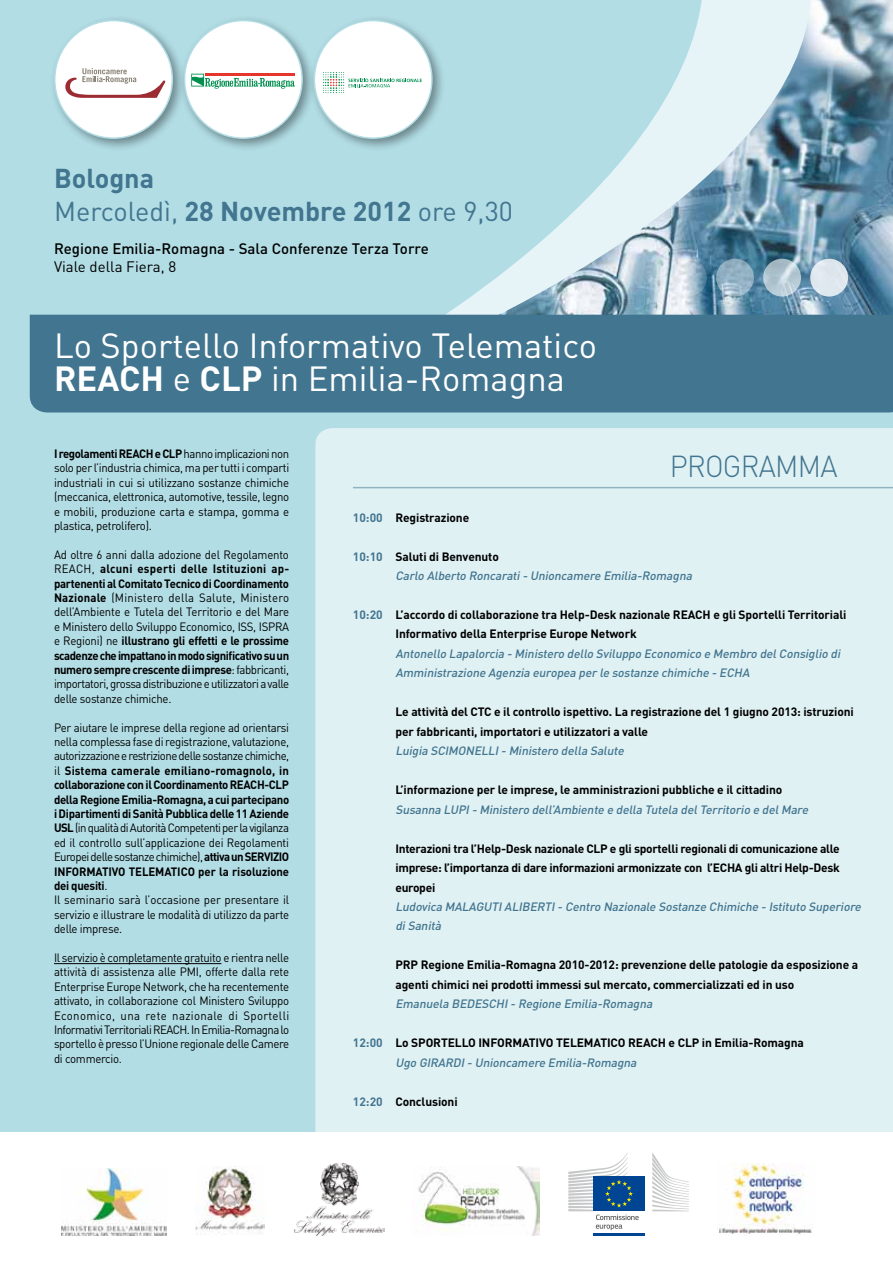
<style>
.page{position:relative;width:893px;height:1263px;background:#fff}
.page>*{position:absolute;margin:0;border:0;box-sizing:border-box;transform-origin:0 0}
.t1{font:34.5px/33px "DIN";color:#fff}
.t2{font:300 30px "DIN";letter-spacing:-.025em;color:#42758f;scale:.95 1}
.t3{font:700 27px/32.4px "DIN";color:#42758f}
.t4{font:500 15px "DIN";color:#000}
.t5{font:15px "DIN";color:#000}
.t6{font:12px/14.4px "DIN";letter-spacing:-.025em;color:#000;text-align:justify;scale:.95 1}
.t7{font:700 12px/19.5px "DIN";letter-spacing:-.01em;color:#000}
.t8{font:italic 500 12px/19.5px "DIN";color:#42758f}
.t9{font:700 12px "DIN";color:#42758f}
.s1{font-weight:400}
.s2{font-weight:700}
</style>
<div class="page">
<div style="left:0;top:0;width:893px;height:1131px;background:#b2dde5"></div>
<svg style="left:315px;top:428px;width:578px;height:804px;background:#e2f1f4"></svg>
<img style="left:416px;top:0;width:477px;height:315px">
<div style="left:30px;top:315px;width:863px;height:97px;background:#42758f"></div>
<img style="left:717px;top:1164px;width:97px;height:70px">
<img style="left:413px;top:1166px;width:127px;height:70px">
<img style="left:62px;top:1168px;width:105px;height:68px">
<img style="left:195px;top:1166px;width:70px;height:69px">
<img style="left:294px;top:1162px;width:90px;height:74px">
<div style="left:593px;top:1210px;width:52px;height:23px;background:#fff"></div>
<div style="left:593px;top:1176px;width:52px;height:35px;background:#004494"></div>
<hr style="left:593px;top:1233px;width:52px;height:3px;background:#004494">
<svg style="left:652px;top:1152px;width:37px;height:59px"></svg>
<svg style="left:568px;top:1152px;width:71px;height:78px"></svg>
<div style="left:179px;top:15px;width:137px;height:137px;background:#000;opacity:.4"></div>
<div style="left:185px;top:21px;width:117px;height:117px;background:#fff;border-radius:50%"></div>
<svg style="left:191px;top:74px;width:104px;height:15px"></svg>
<hr style="left:54px;top:963px;width:167px;height:1px;background:#000">
<div style="left:810px;top:259px;width:38px;height:38px;background:#dee8ee;border-radius:50%"></div>
<svg style="left:763px;top:259px;width:38px;height:38px"></svg>
<svg style="left:716px;top:259px;width:38px;height:38px"></svg>
<svg style="left:669px;top:259px;width:38px;height:38px"></svg>
<hr style="left:353px;top:487px;width:540px;height:1px;background:#42758f">
<div style="left:308px;top:15px;width:137px;height:137px;background:#000;opacity:.4"></div>
<div style="left:314px;top:21px;width:118px;height:117px;background:#fff;border-radius:50%"></div>
<div style="left:314px;top:20px;width:119px;height:119px;border:2px solid #b2dde5;border-radius:50%"></div>
<svg style="left:323px;top:72px;width:99px;height:21px"></svg>
<div style="left:49px;top:15px;width:137px;height:137px;background:#000;opacity:.4"></div>
<div style="left:55px;top:21px;width:117px;height:117px;background:#fff;border-radius:50%"></div>
<div style="left:54px;top:20px;width:119px;height:119px;border:2px solid #b2dde5;border-radius:50%"></div>
<svg style="left:65px;top:68px;width:100px;height:30px"></svg>
<h3 class="t3" style="left:54px;top:161px;width:460px">Bologna<br><span class="s1">Mercoledì,</span> 28 Novembre 2012 <span class="s1">ore 9,30</span></h3>
<p class="t4" style="left:54px;top:239px;width:376px">Regione Emilia-Romagna - Sala Conferenze Terza Torre</p>
<p class="t5" style="left:54px;top:257px;width:124px">Viale della Fiera, 8</p>
<h1 class="t1" style="left:54px;top:329px;width:544px">Lo Sportello Informativo Telematico<br><span class="s2">REACH</span> e <span class="s2">CLP</span> in Emilia-Romagna</h1>
<p class="t6" style="left:54px;top:446px;width:249px"><span class="s2">I regolamenti REACH e CLP</span> hanno implicazioni non solo per l’industria chimica, ma per tutti i comparti industriali in cui si utilizzano sostanze chimiche (meccanica, elettronica, automotive, tessile, legno e mobili, produzione carta e stampa, gomma e plastica, petrolifero).</p>
<p class="t6" style="left:54px;top:547px;width:249px">Ad oltre 6 anni dalla adozione del Regolamento REACH, <span class="s2">alcuni esperti delle Istituzioni ap&shy;partenenti al Comitato Tecnico di Coordinamento Nazionale</span> (Ministero della Salute, Ministero dell’Ambiente e Tutela del Territorio e del Mare e Ministero dello Sviluppo Economico, ISS, ISPRA e Regioni) ne <span class="s2">illustrano gli effetti e le prossime scadenze che impattano in modo significativo su un numero sempre crescente di imprese</span>: fabbricanti, importatori, grossa distribuzione e utilizzatori a valle delle sostanze chimiche.</p>
<p class="t6" style="left:54px;top:720px;width:249px;text-align:left">Per aiutare le imprese della regione ad orientarsi nella complessa fase di registrazione, valutazione, autorizzazione e restrizione delle sostanze chimiche, il <span class="s2">Sistema camerale emiliano-romagnolo, in collaborazione con il Coordinamento REACH-CLP della Regione Emilia-Romagna, a cui partecipano i Dipartimenti di Sanità Pubblica delle 11 Aziende USL</span> (in qualità di Autorità Competenti per la vigilanza ed il controllo sull’applicazione dei Regolamenti Europei delle sostanze chimiche), <span class="s2">attiva un SERVIZIO INFORMATIVO TELEMATICO per la risoluzione dei quesiti</span>.<br>Il seminario sarà l’occasione per presentare il servizio e illustrare le modalità di utilizzo da parte delle imprese.</p>
<p class="t6" style="left:54px;top:950px;width:249px">Il servizio è completamente gratuito e rientra nelle attività di assistenza alle PMI, offerte dalla rete Enterprise Europe Network, che ha recentemente attivato, in collaborazione col Ministero Sviluppo Economico, una rete nazionale di Sportelli Informativi Territoriali REACH. In Emilia-Romagna lo sportello è presso l’Unione regionale delle Camere di commercio.</p>
<h2 class="t2" style="left:670px;top:448px;width:178px">PROGRAMMA</h2>
<p class="t9" style="left:353px;top:509px;width:31px">10:00</p>
<p class="t9" style="left:353px;top:548px;width:31px">10:10</p>
<p class="t9" style="left:353px;top:607px;width:31px">10:20</p>
<p class="t9" style="left:353px;top:1035px;width:31px">12:00</p>
<p class="t9" style="left:353px;top:1093px;width:31px">12:20</p>
<p class="t7" style="left:395px;top:507px;width:75px">Registrazione</p>
<p class="t7" style="left:395px;top:546px;width:105px">Saluti di Benvenuto</p>
<p class="t8" style="left:395px;top:566px;width:301px">Carlo Alberto Roncarati- Unioncamere Emilia-Romagna</p>
<p class="t7" style="left:395px;top:604px;width:452px">L’accordo di collaborazione tra Help-Desk nazionale REACH e gli Sportelli Territoriali<br>Informativo della Enterprise Europe Network</p>
<p class="t8" style="left:395px;top:643px;width:449px">Antonello Lapalorcia - Ministero dello Sviluppo Economico e Membro delConsiglio di<br>Amministrazione Agenzia europea per le sostanze chimiche - ECHA</p>
<p class="t7" style="left:395px;top:702px;width:460px">Le attività del CTC e il controllo ispettivo. La registrazione del 1 giugno 2013: istruzioni per fabbricanti, importatori e utilizzatori a valle</p>
<p class="t8" style="left:395px;top:741px;width:233px">Luigia SCIMONELLI- Ministero della Salute</p>
<p class="t7" style="left:395px;top:780px;width:388px">L’informazione per le imprese, le amministrazioni pubbliche e il cittadino</p>
<p class="t8" style="left:395px;top:799px;width:417px">Susanna LUPI- Ministero dell’Ambiente e della Tutela delTerritorio e delMare</p>
<p class="t7" style="left:395px;top:838px;width:446px;text-align:justify">Interazioni tra l’Help-Desk nazionale CLP e gli sportelli regionali di comunicazione alle imprese: l’importanza di dare informazioni armonizzate con l’ECHA gli altri Help-Desk europei</p>
<p class="t8" style="left:395px;top:896px;width:469px">Ludovica MALAGUTIALIBERTI- Centro Nazionale Sostanze Chimiche - Istituto Superiore diSanità</p>
<p class="t7" style="left:395px;top:955px;width:464px">PRP Regione Emilia-Romagna 2010-2012: prevenzione delle patologie da esposizione a agenti chimici nei prodotti immessi sul mercato, commercializzati ed in uso</p>
<p class="t8" style="left:395px;top:994px;width:261px">Emanuela BEDESCHI- Regione Emilia-Romagna</p>
<p class="t7" style="left:395px;top:1033px;width:410px">Lo SPORTELLO INFORMATIVO TELEMATICO REACH e CLP in Emilia-Romagna</p>
<p class="t8" style="left:395px;top:1052px;width:245px">Ugo GIRARDI- Unioncamere Emilia-Romagna</p>
<p class="t7" style="left:395px;top:1091px;width:64px">Conclusioni</p>
</div>
